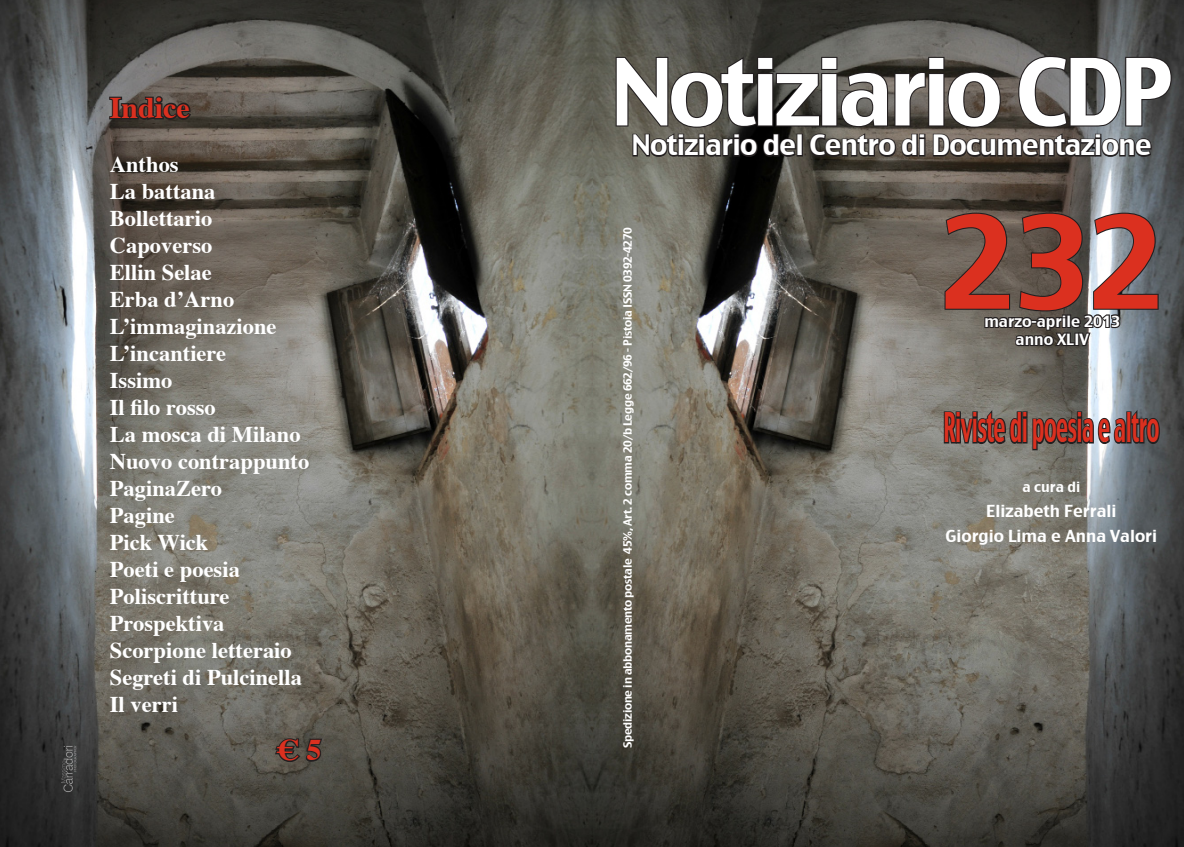
<style>
.page{position:relative;width:1184px;height:847px;background:#fff}
.page>*{position:absolute;margin:0;border:0;box-sizing:border-box;transform-origin:0 0}
.t1{font:125px "Charcoal CY";color:#db301f}
.t2{font:90px "Charcoal CY";letter-spacing:-.05em;color:#fff}
.t3{font:40px "Charcoal CY";letter-spacing:-.025em;color:#db301f;scale:.49 1}
.t4{font:700 30px "Times";color:#db301f}
.t5{font:27.5px "Charcoal CY";letter-spacing:-.025em;color:#fff}
.t6{font:700 22.5px "Times";color:#fff}
.t7{font:16.25px "Charcoal CY";color:#fff}
.t8{font:15.12px "Charcoal CY";color:#fff}
.t9{font:13.75px "Charcoal CY";color:#fff}
.t10{font:11.25px "Charcoal CY";letter-spacing:-.025em;color:#fff}
</style>
<div class="page">
<img style="left:0;top:0;width:1183px;height:847px">
<svg style="left:273px;top:737px;width:51px;height:27px"></svg>
<svg style="left:943px;top:212px;width:216px;height:136px;background:#6a6764"></svg>
<svg style="left:942px;top:407px;width:219px;height:56px;background:#666665"></svg>
<svg style="left:614px;top:55px;width:558px;height:107px;background:#4d4a45"></svg>
<img style="left:53px;top:744px;width:30px;height:50px">
<svg style="left:108px;top:94px;width:85px;height:28px;background:#423d39"></svg>
<p class="t4" style="left:110px;top:79px;width:82px">Indice</p>
<p class="t6" style="left:110px;top:143px;width:70px">Anthos</p>
<p class="t6" style="left:110px;top:170px;width:107px">La battana</p>
<p class="t6" style="left:110px;top:197px;width:104px">Bollettario</p>
<p class="t6" style="left:110px;top:224px;width:104px">Capoverso</p>
<p class="t6" style="left:110px;top:251px;width:103px">Ellin Selae</p>
<p class="t6" style="left:110px;top:278px;width:126px">Erba d’Arno</p>
<p class="t6" style="left:110px;top:305px;width:168px">L’immaginazione</p>
<p class="t6" style="left:110px;top:332px;width:118px">L’incantiere</p>
<p class="t6" style="left:110px;top:359px;width:64px">Issimo</p>
<p class="t6" style="left:110px;top:386px;width:107px">Il filo rosso</p>
<p class="t6" style="left:110px;top:413px;width:192px">La mosca di Milano</p>
<p class="t6" style="left:110px;top:440px;width:201px">Nuovo contrappunto</p>
<p class="t6" style="left:110px;top:467px;width:114px">PaginaZero</p>
<p class="t6" style="left:110px;top:494px;width:67px">Pagine</p>
<p class="t6" style="left:110px;top:521px;width:100px">Pick Wick</p>
<p class="t6" style="left:110px;top:548px;width:131px">Poeti e poesia</p>
<p class="t6" style="left:110px;top:575px;width:121px">Poliscritture</p>
<p class="t6" style="left:110px;top:602px;width:116px">Prospektiva</p>
<p class="t6" style="left:110px;top:629px;width:183px">Scorpione letteraio</p>
<p class="t6" style="left:110px;top:656px;width:194px">Segreti di Pulcinella</p>
<p class="t6" style="left:110px;top:683px;width:70px">Il verri</p>
<p class="t4" style="left:276px;top:721px;width:46px">€ 5</p>
<p class="t2" style="left:611px;top:35px;width:563px">Notiziario CDP</p>
<p class="t5" style="left:632px;top:128px;width:521px">Notiziario del Centro di Documentazione</p>
<p class="t10" style="left:620px;top:748px;width:523px;rotate:-90deg">Spedizione in abbonamento postale 45%, Art. 2 comma 20/b Legge 662/96 - Pistoia ISSN 0392-4270</p>
<p class="t1" style="left:940px;top:184px;width:224px">232</p>
<p class="t8" style="left:984px;top:312px;width:137px">marzo-aprile 2013</p>
<p class="t8" style="left:1015px;top:330px;width:75px">anno XLIV</p>
<p class="t3" style="left:943px;top:402px;width:442px">Riviste di poesia e altro</p>
<p class="t9" style="left:1022px;top:479px;width:59px">a cura di</p>
<p class="t7" style="left:986px;top:501px;width:132px">Elizabeth Ferrali</p>
<p class="t7" style="left:945px;top:526px;width:213px">Giorgio Lima e Anna Valori</p>
</div>
